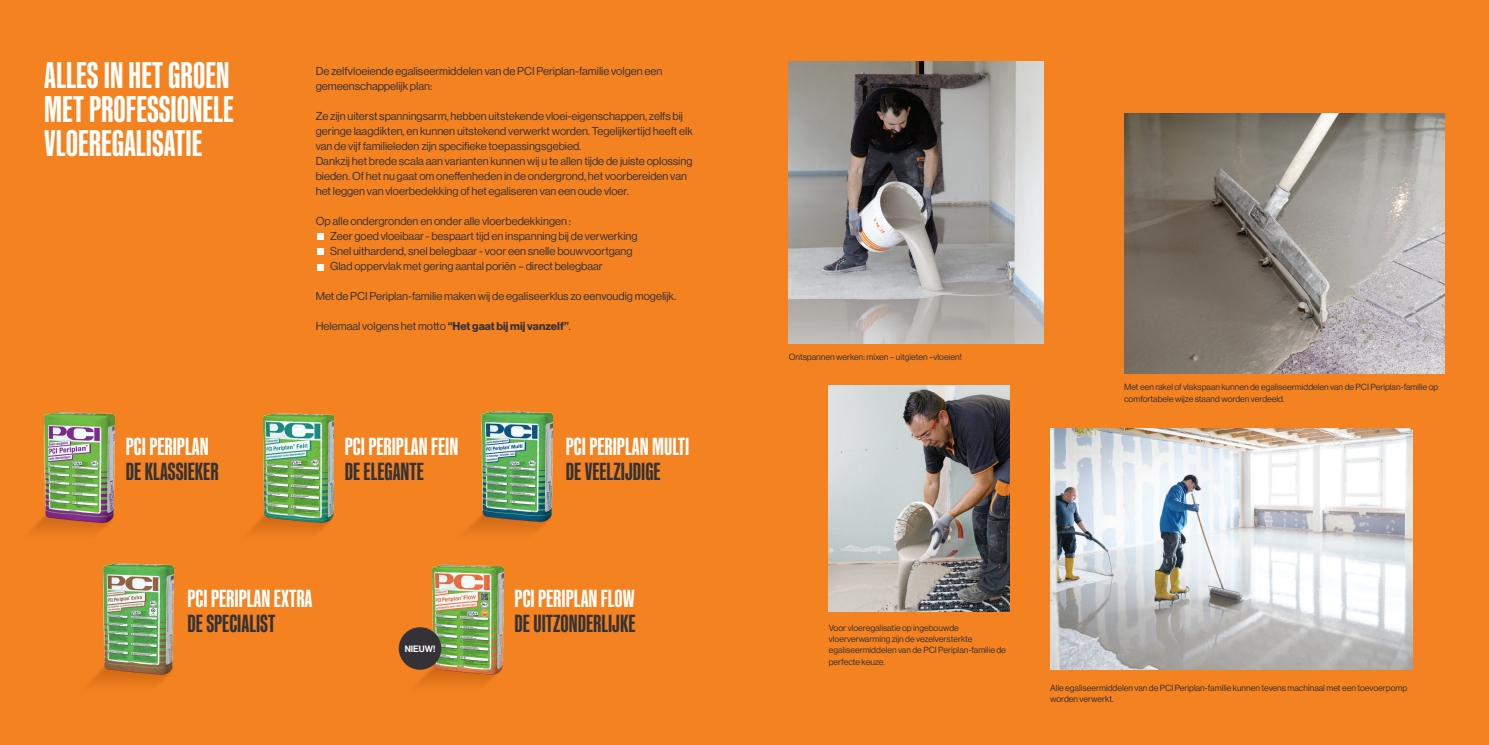
<style>
.page{position:relative;width:1489px;height:745px;background:#fff}
.page>*{position:absolute;margin:0;border:0;box-sizing:border-box;transform-origin:0 0}
.t1{font:700 37.5px/33.8px "Kaneda Gothic";color:#fff;text-align:justify}
.t2{font:700 25px "Kaneda Gothic";color:#fff}
.t3{font:700 25px "Kaneda Gothic";color:#353237}
.t4{font:11.25px/15px "Neue Haas Display";color:#353237}
.t5{font:9px "Neue Haas Display Mediu";color:#fff}
.t6{font:8.75px/11.2px "Neue Haas Display";color:#353237}
.s1{font-weight:700}
</style>
<div class="page">
<div style="left:0;top:0;width:1488px;height:744px;background:#f58220"></div>
<img style="left:828px;top:385px;width:181px;height:226px">
<img style="left:788px;top:61px;width:255px;height:282px">
<img style="left:1124px;top:113px;width:320px;height:260px">
<img style="left:1050px;top:428px;width:362px;height:241px">
<img style="left:250px;top:413px;width:83px;height:120px">
<img style="left:30px;top:412px;width:84px;height:122px">
<img style="left:90px;top:563px;width:84px;height:122px">
<img style="left:468px;top:411px;width:84px;height:122px">
<img style="left:404px;top:564px;width:99px;height:121px">
<div style="left:399px;top:626px;width:42px;height:43px;background:#353237;border-radius:50%"></div>
<div style="left:317px;top:233px;width:7px;height:6px;background:#fff"></div>
<div style="left:317px;top:249px;width:7px;height:6px;background:#fff"></div>
<div style="left:317px;top:264px;width:7px;height:6px;background:#fff"></div>
<h1 class="t1" style="left:44px;top:58px;width:191px">ALLES IN HET GROEN MET PROFESSIONELE VLOEREGALISATIE</h1>
<h2 class="t2" style="left:126px;top:432px;width:32px">PCI PERIPLAN</h2>
<h2 class="t3" style="left:126px;top:457px;width:94px">DE KLASSIEKER</h2>
<p class="t4" style="left:316px;top:64px;width:348px">De zelfvloeiende egaliseermiddelen van de PCI Periplan-familie volgen een gemeenschappelijk plan:</p>
<p class="t4" style="left:316px;top:109px;width:378px">Ze zijn uiterst spanningsarm, hebben uitstekende vloei-eigenschappen, zelfs bij geringe laagdikten, en kunnen uitstekend verwerkt worden. Tegelijkertijd heeft elk van de vijf familieleden zijn specifieke toepassingsgebied.<br>Dankzij het brede scala aan varianten kunnen wij u te allen tijde de juiste oplossing bieden. Of het nu gaat om oneffenheden in de ondergrond, het voorbereiden van het leggen van vloerbedekking of het egaliseren van een oude vloer.</p>
<p class="t4" style="left:330px;top:214px;width:309px;text-indent:-14px">Op alle ondergronden en onder alle vloerbedekkingen :<br>Zeer goed vloeibaar - bespaart tijd en inspanning bij de verwerking Snel uithardend, snel belegbaar - voor een snelle bouwvoortgang Glad oppervlak met gering aantal poriën – direct belegbaar</p>
<p class="t4" style="left:316px;top:289px;width:362px">Met de PCI Periplan-familie maken wij de egaliseerklus zo eenvoudig mogelijk.</p>
<p class="t4" style="left:316px;top:319px;width:257px">Helemaal volgens het motto <span class="s1">“Het gaat bij mij vanzelf”</span>.</p>
<h2 class="t2" style="left:345px;top:432px;width:32px">PCI PERIPLAN</h2>
<h2 class="t2" style="left:431px;top:432px;width:15px">FEIN</h2>
<h2 class="t3" style="left:345px;top:457px;width:81px">DE ELEGANTE</h2>
<h2 class="t2" style="left:566px;top:432px;width:32px">PCI PERIPLAN</h2>
<h2 class="t2" style="left:652px;top:432px;width:27px">MULTI</h2>
<h2 class="t3" style="left:566px;top:457px;width:96px">DE VEELZIJDIGE</h2>
<h2 class="t2" style="left:187px;top:583px;width:32px">PCI PERIPLAN</h2>
<h2 class="t2" style="left:274px;top:583px;width:24px">EXTRA</h2>
<h2 class="t3" style="left:187px;top:608px;width:89px">DE SPECIALIST</h2>
<p class="t5" style="left:405px;top:643px;width:32px">NIEUW!</p>
<h2 class="t2" style="left:514px;top:583px;width:32px">PCI PERIPLAN</h2>
<h2 class="t2" style="left:601px;top:583px;width:35px">FLO W</h2>
<h2 class="t3" style="left:514px;top:608px;width:122px">DE UITZONDERLIJKE</h2>
<p class="t6" style="left:788px;top:351px;width:174px">Ontspannen werken: mixen – uitgieten –vloeien!</p>
<p class="t6" style="left:1123px;top:381px;width:316px">Met een rakel of vlakspaan kunnen de egaliseermiddelen van de PCI Periplan-familie op comfortabele wijze staand worden verdeeld.</p>
<p class="t6" style="left:828px;top:621px;width:179px">Voor vloeregalisatie op ingebouwde vloerverwarming zijn de vezelversterkte egaliseermiddelen van de PCI Periplan-familie de perfecte keuze.</p>
<p class="t6" style="left:1049px;top:681px;width:359px">Alle egaliseermiddelen van de PCI Periplan-familie kunnen tevens machinaal met een toevoerpomp worden verwerkt.</p>
</div>
